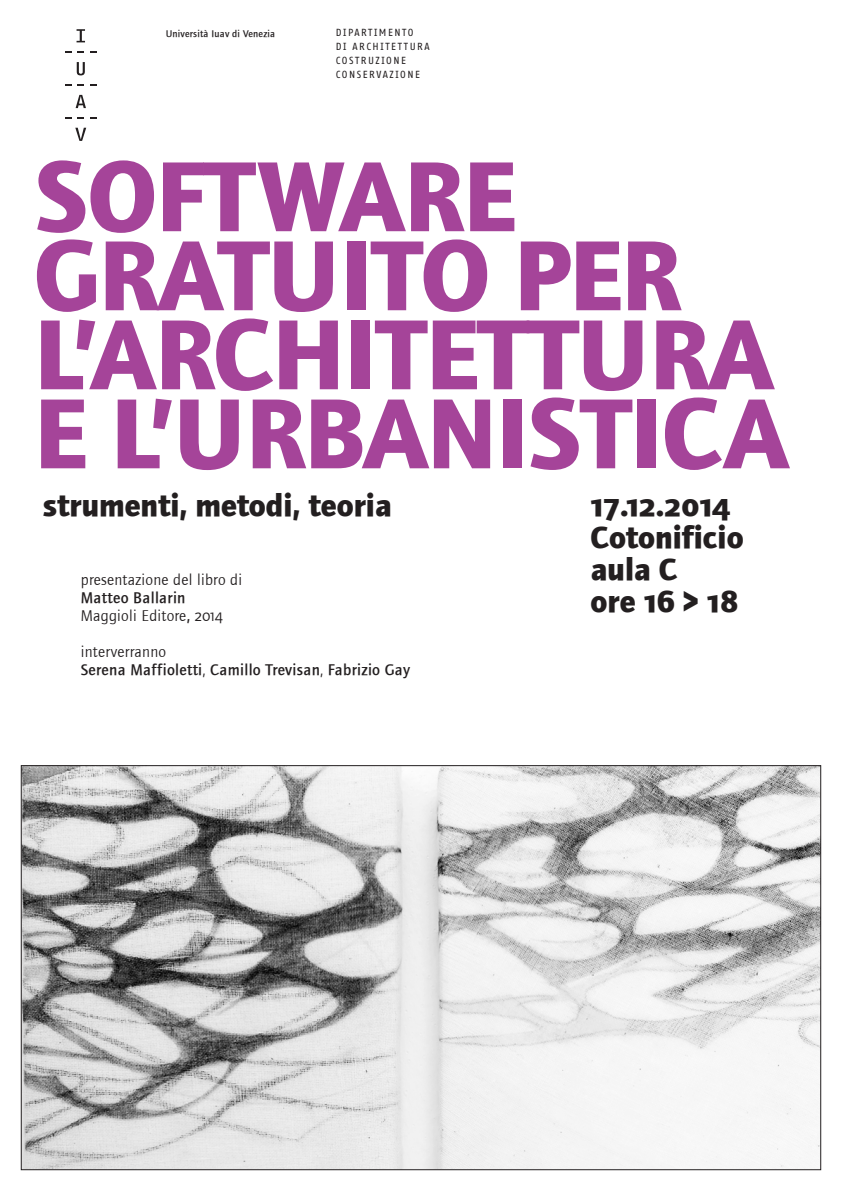
<style>
.page{position:relative;width:842px;height:1191px;background:#fff}
.page>*{position:absolute;margin:0;border:0;box-sizing:border-box;transform-origin:0 0}
.TITOLO{font:700 103px/79px "Foundry Journal";letter-spacing:-.01em;color:#a54499}
.SOTTOTITOLO___INFO{font:700 32px "Foundry Journal";color:#231f20}
.SOTTOTITOLO___INFO-2{font:700 32px "Foundry Journal Sc";color:#231f20}
.TESTO_piccolo{font:500 16px "Foundry Journal";letter-spacing:.02em;color:#231f20}
.TESTO_piccolo-2{font:16px "Foundry Journal";letter-spacing:.02em;color:#231f20}
.INTESTAZIONE_maiusco{font:10px "Fago Office Sans";letter-spacing:.15em;color:#231f20}
.INTESTAZIONE_iuav{font:500 10px "Foundry Journal";letter-spacing:.02em;color:#231f20}
.s1{font-weight:500}
.s2{font-family:"Foundry Journal Sc"}
.s3{font-weight:400}
</style>
<div class="page">
<svg style="left:77px;top:29px;width:8px;height:13px"></svg>
<svg style="left:65px;top:51px;width:7px;height:2px"></svg>
<svg style="left:78px;top:51px;width:6px;height:2px"></svg>
<svg style="left:90px;top:51px;width:6px;height:2px"></svg>
<svg style="left:77px;top:62px;width:8px;height:13px"></svg>
<svg style="left:65px;top:84px;width:7px;height:2px"></svg>
<svg style="left:78px;top:84px;width:6px;height:2px"></svg>
<svg style="left:90px;top:84px;width:6px;height:2px"></svg>
<svg style="left:76px;top:95px;width:10px;height:13px"></svg>
<svg style="left:65px;top:117px;width:7px;height:2px"></svg>
<svg style="left:78px;top:117px;width:6px;height:2px"></svg>
<svg style="left:90px;top:117px;width:6px;height:2px"></svg>
<svg style="left:75px;top:128px;width:11px;height:13px"></svg>
<img style="left:23px;top:767px;width:796px;height:400px">
<p class="INTESTAZIONE_iuav" style="left:166px;top:28px;width:111px">Università Iuav di Venezia</p>
<p class="INTESTAZIONE_maiusco" style="left:336px;top:27px;width:79px">DIPARTIMENTO</p>
<p class="INTESTAZIONE_maiusco" style="left:336px;top:41px;width:95px">DI ARCHITETTURA</p>
<p class="INTESTAZIONE_maiusco" style="left:336px;top:55px;width:72px">COSTRUZIONE</p>
<p class="INTESTAZIONE_maiusco" style="left:336px;top:69px;width:85px">CONSERVAZIONE</p>
<p class="TITOLO" style="left:34px;top:157px;width:756px">SOFTWARE<br>GRATUITO PER<br>L’ARCHITETTURA<br>E L’URBANISTICA</p>
<p class="SOTTOTITOLO___INFO" style="left:43px;top:486px;width:351px">strumenti, metodi, teoria</p>
<p class="TESTO_piccolo-2" style="left:81px;top:571px;width:163px">presentazione del libro di</p>
<p class="TESTO_piccolo" style="left:81px;top:589px;width:106px">Matteo Ballarin</p>
<p class="TESTO_piccolo-2" style="left:81px;top:607px;width:143px">Maggioli Editore<span class="s1">,</span> <span class="s2">2014</span></p>
<p class="TESTO_piccolo-2" style="left:81px;top:643px;width:87px">interverranno</p>
<p class="TESTO_piccolo" style="left:81px;top:661px;width:331px">Serena Maffioletti<span class="s3">,</span> Camillo Trevisan<span class="s3">,</span> Fabrizio Gay</p>
<p class="SOTTOTITOLO___INFO-2" style="left:591px;top:486px;width:141px">17.12.2014</p>
<p class="SOTTOTITOLO___INFO" style="left:591px;top:518px;width:155px">Cotonificio</p>
<p class="SOTTOTITOLO___INFO" style="left:591px;top:550px;width:88px">aula C</p>
<p class="SOTTOTITOLO___INFO" style="left:591px;top:582px;width:149px">ore <span class="s2">16</span> &gt; <span class="s2">18</span></p>
</div>
